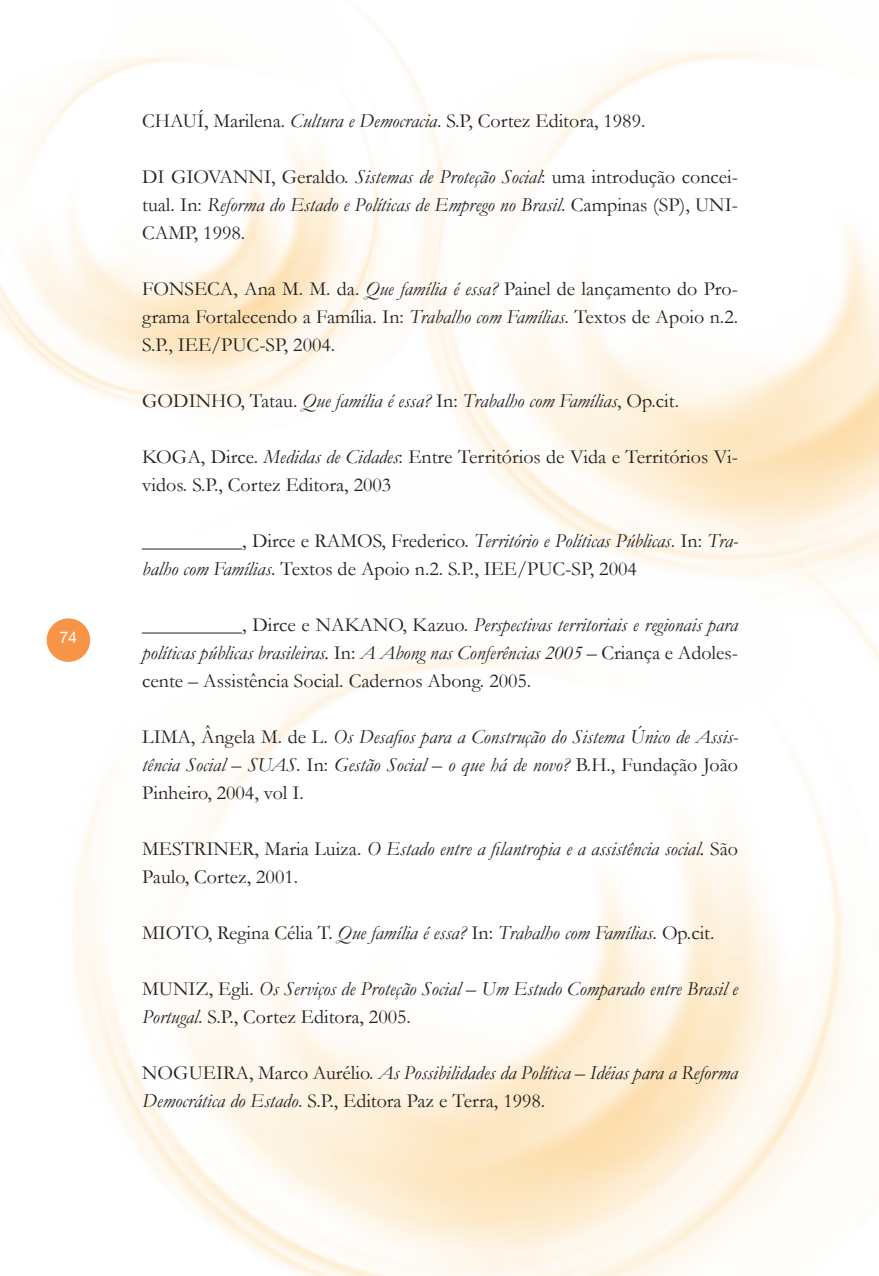
<style>
.page{position:relative;width:879px;height:1276px;background:#fff}
.page>*{position:absolute;margin:0;border:0;box-sizing:border-box;transform-origin:0 0}
.t1{font:20px/28px "Garamond";color:#231f20;text-align:justify}
.t2{font:italic 20px/28px "Garamond";color:#231f20}
.t3{font:16px "Helvetica Neue";color:#fff}
.s1{font-style:italic}
.s2{font-style:normal}
</style>
<div class="page">
<div style="left:47px;top:618px;width:43px;height:44px;background:#f79447;border-radius:50%"></div>
<p class="t3" style="left:59px;top:627px;width:19px">74</p>
<p class="t1" style="left:142px;top:106px;width:504px">CHAUÍ, Marilena. <span class="s1">Cultura e Democracia</span>. S.P, Cortez Editora, 1989.</p>
<p class="t1" style="left:142px;top:162px;width:597px">DI GIOVANNI, Geraldo. <span class="s1">Sistemas de Proteção Social</span>: uma introdução concei&shy;tual. In: <span class="s1">Reforma do Estado e Políticas de Emprego no Brasil</span>. Campinas (SP), UNI-CAMP, 1998.</p>
<p class="t1" style="left:142px;top:274px;width:597px">FONSECA, Ana M. M. da. <span class="s1">Que família é essa?</span> Painel de lançamento do Pro&shy;grama Fortalecendo a Família. In: <span class="s1">Trabalho com Famílias</span>. Textos de Apoio n.2.<br>S.P., IEE/PUC-SP, 2004.</p>
<p class="t2" style="left:142px;top:386px;width:538px"><span class="s2">GODINHO, Tatau.</span> Que família é essa? <span class="s2">In:</span> Trabalho com Famílias<span class="s2">, Op.cit.</span></p>
<p class="t1" style="left:142px;top:442px;width:597px">KOGA, Dirce. <span class="s1">Medidas de Cidades</span>: Entre Territórios de Vida e Territórios Vi&shy;vidos. S.P., Cortez Editora, 2003</p>
<p class="t1" style="left:142px;top:526px;width:597px">__________, Dirce e RAMOS, Frederico. <span class="s1">Território e Políticas Públicas</span>. In: <span class="s1">Tra&shy;balho com Famílias</span>. Textos de Apoio n.2. S.P., IEE/PUC-SP, 2004</p>
<p class="t1" style="left:142px;top:610px;width:597px">__________, Dirce e NAKANO, Kazuo. <span class="s1">Perspectivas territoriais e regionais para políticas públicas brasileiras.</span> In: <span class="s1">A Abong nas Conferências 2005</span> – Criança e Adoles&shy;cente – Assistência Social. Cadernos Abong. 2005.</p>
<p class="t2" style="left:142px;top:722px;width:597px;text-align:justify"><span class="s2">LIMA, Ângela M. de L.</span> Os Desafios para a Construção do Sistema Único de Assis&shy;tência Social – SUAS<span class="s2">. In:</span> Gestão Social – o que há de novo? <span class="s2">B.H., Fundação João Pinheiro, 2004, vol I.</span></p>
<p class="t2" style="left:142px;top:834px;width:597px"><span class="s2">MESTRINER, Maria Luiza.</span> O Estado entre a filantropia e a assistência social. <span class="s2">São<br>Paulo, Cortez, 2001.</span></p>
<p class="t2" style="left:142px;top:918px;width:573px"><span class="s2">MIOTO, Regina Célia T.</span> Que família é essa? <span class="s2">In:</span> Trabalho com Famílias<span class="s2">. Op.cit.</span></p>
<p class="t2" style="left:142px;top:974px;width:597px"><span class="s2">MUNIZ, Egli.</span> Os Serviços de Proteção Social – Um Estudo Comparado entre Brasil e<br>Portugal<span class="s2">. S.P., Cortez Editora, 2005.</span></p>
<p class="t2" style="left:142px;top:1058px;width:597px"><span class="s2">NOGUEIRA, Marco Aurélio.</span> As Possibilidades da Política – Idéias para a Reforma<br>Democrática do Estado<span class="s2">. S.P., Editora Paz e Terra, 1998.</span></p>
</div>
